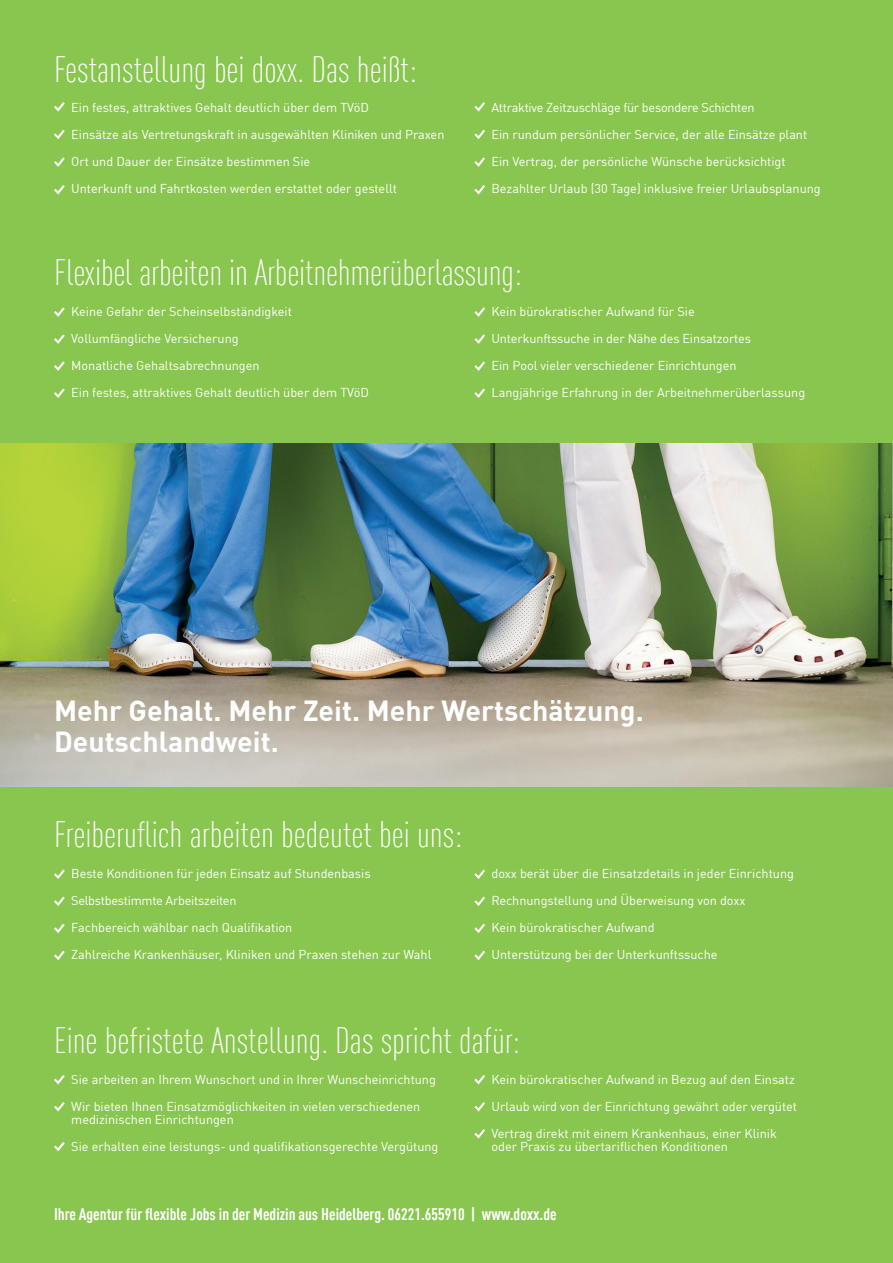
<style>
.page{position:relative;width:893px;height:1263px;background:#fff}
.page>*{position:absolute;margin:0;border:0;box-sizing:border-box;transform-origin:0 0}
.t1{font:300 condensed 36px "DIN Offc";color:#fff}
.t2{font:700 28.5px/31.5px "DIN Offc";color:#fff}
.t3{font:700 condensed 16.5px "DIN Offc";color:#fff}
.t4{font:12.6px/27px "DIN Offc";color:#fff}
</style>
<div class="page">
<div style="left:0;top:780px;width:893px;height:483px;background:#89c650"></div>
<img style="left:0;top:442px;width:893px;height:345px">
<div style="left:0;top:0;width:893px;height:442px;background:#89c650"></div>
<svg style="left:54px;top:102px;width:11px;height:10px"></svg>
<svg style="left:54px;top:129px;width:11px;height:10px"></svg>
<svg style="left:54px;top:157px;width:11px;height:10px"></svg>
<svg style="left:54px;top:185px;width:11px;height:10px"></svg>
<svg style="left:474px;top:102px;width:11px;height:10px"></svg>
<svg style="left:474px;top:129px;width:11px;height:10px"></svg>
<svg style="left:474px;top:157px;width:11px;height:10px"></svg>
<svg style="left:474px;top:185px;width:11px;height:10px"></svg>
<svg style="left:54px;top:869px;width:11px;height:10px"></svg>
<svg style="left:54px;top:896px;width:11px;height:10px"></svg>
<svg style="left:54px;top:923px;width:11px;height:10px"></svg>
<svg style="left:54px;top:950px;width:11px;height:10px"></svg>
<svg style="left:474px;top:869px;width:11px;height:10px"></svg>
<svg style="left:474px;top:896px;width:11px;height:10px"></svg>
<svg style="left:474px;top:923px;width:11px;height:10px"></svg>
<svg style="left:474px;top:950px;width:11px;height:10px"></svg>
<svg style="left:54px;top:307px;width:11px;height:10px"></svg>
<svg style="left:54px;top:334px;width:11px;height:10px"></svg>
<svg style="left:54px;top:361px;width:11px;height:10px"></svg>
<svg style="left:54px;top:388px;width:11px;height:10px"></svg>
<svg style="left:474px;top:307px;width:11px;height:10px"></svg>
<svg style="left:474px;top:334px;width:11px;height:10px"></svg>
<svg style="left:474px;top:361px;width:11px;height:10px"></svg>
<svg style="left:474px;top:388px;width:11px;height:10px"></svg>
<svg style="left:54px;top:1075px;width:11px;height:10px"></svg>
<svg style="left:54px;top:1102px;width:11px;height:10px"></svg>
<svg style="left:54px;top:1142px;width:11px;height:10px"></svg>
<svg style="left:474px;top:1075px;width:11px;height:10px"></svg>
<svg style="left:474px;top:1102px;width:11px;height:10px"></svg>
<svg style="left:474px;top:1129px;width:11px;height:10px"></svg>
<h1 class="t1" style="left:54px;top:48px;width:364px">Festanstellung bei doxx. Das heißt:</h1>
<p class="t4" style="left:71px;top:93px;width:375px">Ein festes, attraktives Gehalt deutlich über dem TVöD<br>Einsätze als Vertretungskraft in ausgewählten Kliniken und Praxen Ort und Dauer der Einsätze bestimmen Sie<br>Unterkunft und Fahrtkosten werden erstattet oder gestellt</p>
<p class="t4" style="left:491px;top:93px;width:331px">Attraktive Zeitzuschläge für besondere Schichten<br>Ein rundum persönlicher Service, der alle Einsätze plant Ein Vertrag, der persönliche Wünsche berücksichtigt Bezahlter Urlaub (30 Tage) inklusive freier Urlaubsplanung</p>
<h1 class="t1" style="left:54px;top:252px;width:469px">Flexibel arbeiten in Arbeitnehmerüberlassung:</h1>
<p class="t4" style="left:71px;top:298px;width:299px">Keine Gefahr der Scheinselbständigkeit Vollumfängliche Versicherung<br>Monatliche Gehaltsabrechnungen<br>Ein festes, attraktives Gehalt deutlich über dem TVöD</p>
<p class="t4" style="left:491px;top:298px;width:315px">Kein bürokratischer Aufwand für Sie<br>Unterkunftssuche in der Nähe des Einsatzortes<br>Ein Pool vieler verschiedener Einrichtungen Langjährige Erfahrung in der Arbeitnehmerüberlassung</p>
<h2 class="t2" style="left:54px;top:693px;width:591px">Mehr Gehalt. Mehr Zeit. Mehr Wertschätzung.<br>Deutschlandweit.</h2>
<h1 class="t1" style="left:54px;top:814px;width:410px">Freiberuflich arbeiten bedeutet bei uns:</h1>
<p class="t4" style="left:71px;top:860px;width:362px">Beste Konditionen für jeden Einsatz auf Stundenbasis Selbstbestimmte Arbeitszeiten<br>Fachbereich wählbar nach Qualifikation<br>Zahlreiche Krankenhäuser, Kliniken und Praxen stehen zur Wahl</p>
<p class="t4" style="left:491px;top:860px;width:304px">doxx berät über die Einsatzdetails in jeder Einrichtung Rechnungstellung und Überweisung von doxx<br>Kein bürokratischer Aufwand<br>Unterstützung bei der Unterkunftssuche</p>
<h1 class="t1" style="left:54px;top:1020px;width:467px">Eine befristete Anstellung. Das spricht dafür:</h1>
<p class="t4" style="left:71px;top:1065px;width:366px">Sie arbeiten an Ihrem Wunschort und in Ihrer Wunscheinrichtung<br>Wir bieten Ihnen Einsatzmöglichkeiten in vielen verschiedenen</p>
<p class="t4" style="left:71px;top:1106px;width:369px">medizinischen Einrichtungen<br>Sie erhalten eine leistungs- und qualifikationsgerechte Vergütung</p>
<p class="t4" style="left:491px;top:1065px;width:307px">Kein bürokratischer Aufwand in Bezug auf den Einsatz<br>Urlaub wird von der Einrichtung gewährt oder vergütet<br>Vertrag direkt mit einem Krankenhaus, einer Klinik</p>
<p class="t4" style="left:491px;top:1133px;width:238px">oder Praxis zu übertariflichen Konditionen</p>
<h3 class="t3" style="left:54px;top:1204px;width:504px">Ihre Agentur für flexible Jobs in der Medizin aus Heidelberg. 06221.655910 | www.doxx.de</h3>
</div>
